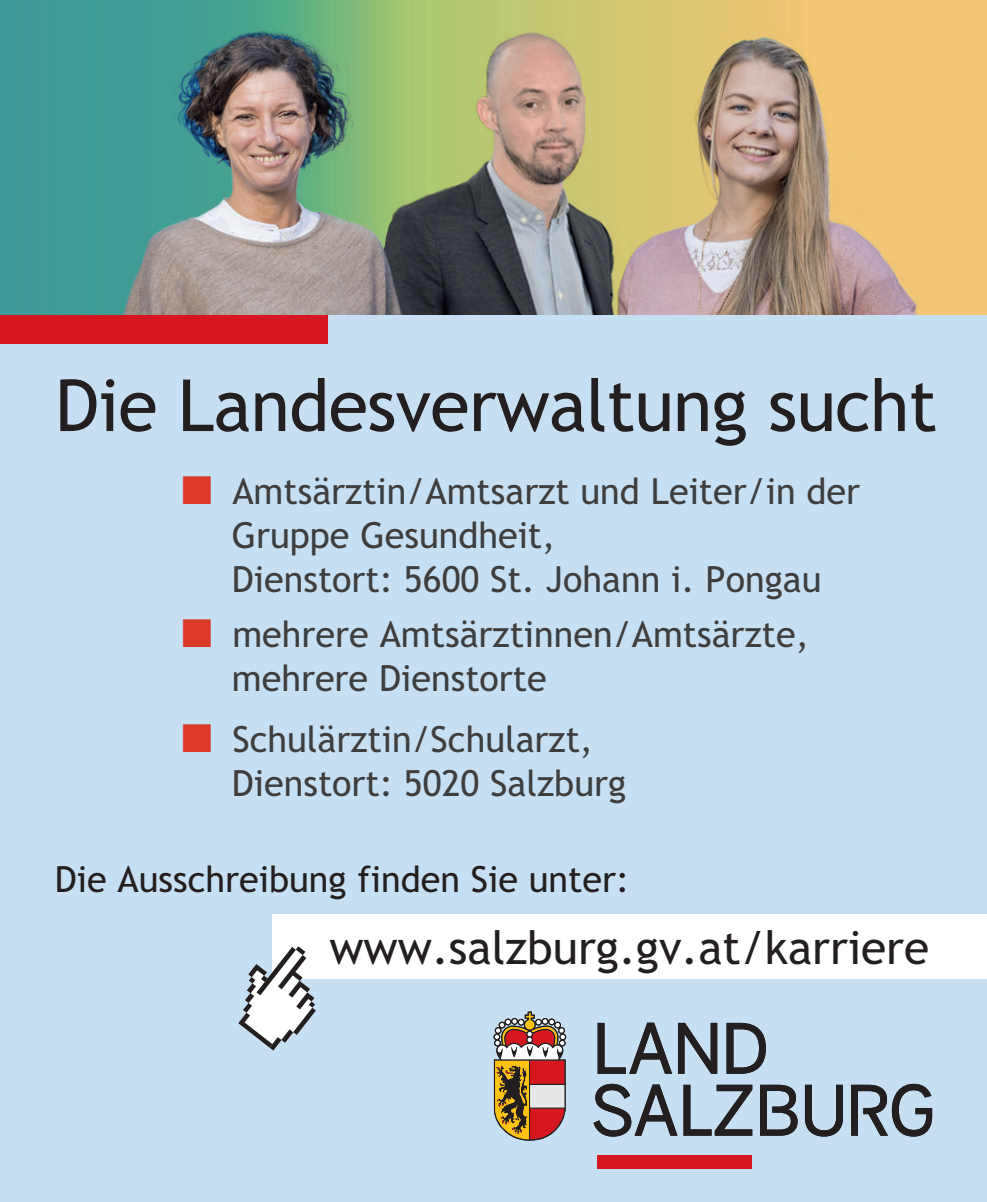
<style>
.page{position:relative;width:987px;height:1202px;background:#fff}
.page>*{position:absolute;margin:0;border:0;box-sizing:border-box;transform-origin:0 0}
.t1{font:72px "Trebuchet SBG2";letter-spacing:-.01em;color:#231f20}
.t2{font:46px "Trebuchet SBG2";color:#231f20}
.t3{font:36px/44px "Trebuchet SBG2";color:#3e3e3f}
.Mengenztext{font:36px "Trebuchet SBG2";color:#231f20}
.s1{color:#db392a}
</style>
<div class="page">
<div style="left:0;top:828px;width:986px;height:374px;background:#c7dff2"></div>
<div style="left:0;top:315px;width:986px;height:513px;background:#c7dff2"></div>
<img style="left:0;top:0;width:986px;height:315px">
<div style="left:0;top:315px;width:327px;height:28px;background:#d7171f"></div>
<svg style="left:493px;top:1012px;width:73px;height:129px"></svg>
<div style="left:597px;top:1155px;width:155px;height:13px;background:#d7171f"></div>
<svg style="left:593px;top:1023px;width:339px;height:114px"></svg>
<div style="left:273px;top:914px;width:713px;height:65px;background:#fff"></div>
<svg style="left:238px;top:946px;width:78px;height:104px"></svg>
<p class="t1" style="left:55px;top:363px;width:883px">Die Landesverwaltung sucht</p>
<p class="t3" style="left:232px;top:470px;width:630px;text-indent:-50px"><span class="s1">■</span> Amtsärztin/Amtsarzt und Leiter/in der<br>Gruppe Gesundheit,<br>Dienstort: 5600 St. Johann i. Pongau</p>
<p class="t3" style="left:232px;top:613px;width:578px;text-indent:-50px"><span class="s1">■</span> mehrere Amtsärztinnen/Amtsärzte, mehrere Dienstorte</p>
<p class="t3" style="left:232px;top:718px;width:396px;text-indent:-50px"><span class="s1">■</span> Schulärztin/Schularzt,<br>Dienstort: 5020 Salzburg</p>
<p class="Mengenztext" style="left:55px;top:858px;width:576px">Die Ausschreibung finden Sie unter:</p>
<p class="t2" style="left:329px;top:920px;width:601px">www.salzburg.gv.at/karriere</p>
</div>
